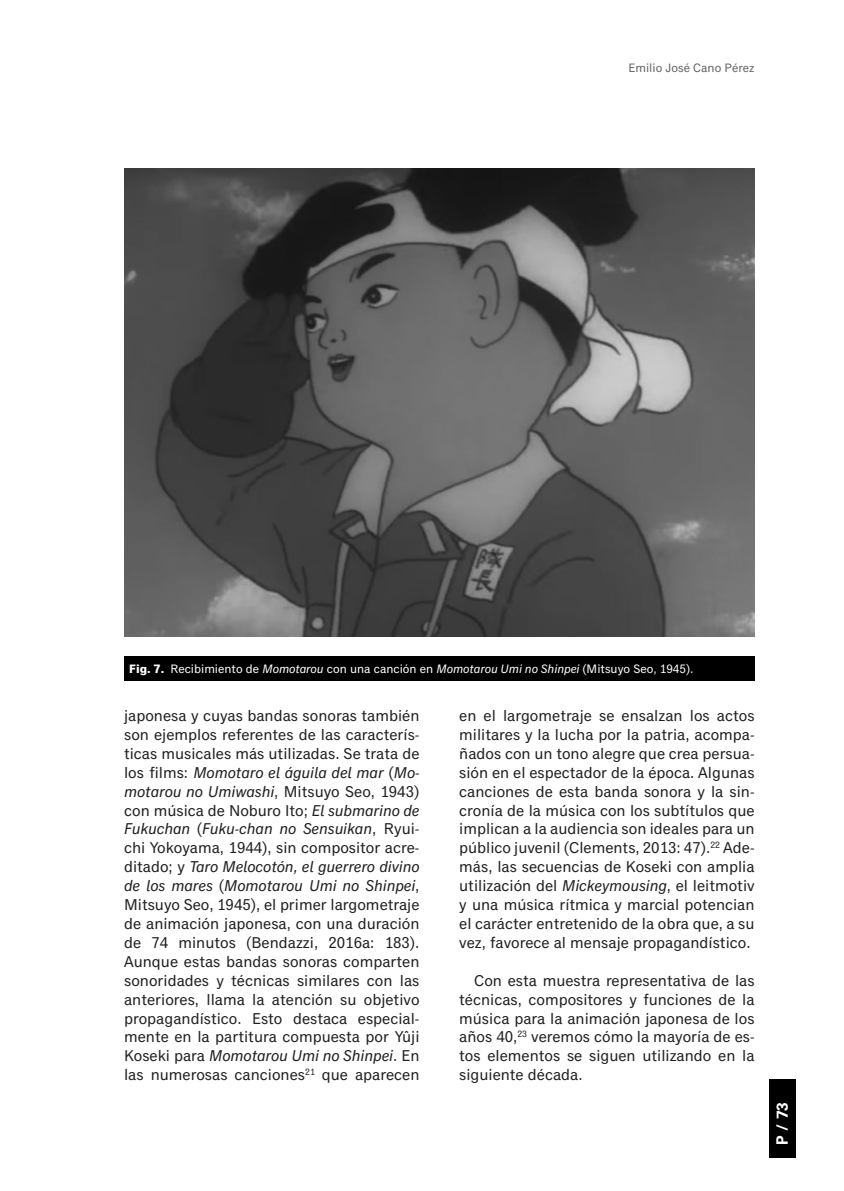
<style>
.page{position:relative;width:844px;height:1191px;background:#fff}
.page>*{position:absolute;margin:0;border:0;box-sizing:border-box;transform-origin:0 0}
.Estilo_de_párrafo_1{font:15.75px/18.9px "Classic Grotesque Pro";color:#231f20;text-align:justify}
.t1{font:700 15.75px "Univers LT Std";color:#fff}
.t2{font:12.25px "Classic Grotesque Pro";color:#fff}
.t3{font:12.25px "Classic Grotesque Pro";color:#636366}
.s1{font-weight:700}
.s2{font-style:italic}
</style>
<div class="page">
<div style="left:768px;top:1079px;width:27px;height:78px;background:#000"></div>
<img style="left:124px;top:169px;width:630px;height:467px">
<div style="left:124px;top:656px;width:630px;height:24px;background:#000"></div>
<p class="t3" style="left:628px;top:61px;width:128px">Emilio José Cano Pérez</p>
<p class="t2" style="left:129px;top:661px;width:565px"><span class="s1">Fig. 7.</span> Recibimiento de <span class="s2">Momotarou</span> con una canción en <span class="s2">Momotarou Umi no Shinpei</span> (Mitsuyo Seo, 1945).</p>
<p class="Estilo_de_párrafo_1" style="left:124px;top:707px;width:297px">japonesa y cuyas bandas sonoras también son ejemplos referentes de las caracterís&shy;ticas musicales más utilizadas. Se trata de los films: <span class="s2">Momotaro el águila del mar</span> (<span class="s2">Mo&shy;motarou no Umiwashi</span>, Mitsuyo Seo, 1943) con música de Noburo Ito; <span class="s2">El submarino de Fukuchan</span> (<span class="s2">Fuku-chan no Sensuikan</span>, Ryui&shy;chi Yokoyama, 1944), sin compositor acre&shy;ditado; y <span class="s2">Taro Melocotón, el guerrero divino de los mares</span> (<span class="s2">Momotarou Umi no Shinpei</span>, Mitsuyo Seo, 1945), el primer largometraje de animación japonesa, con una duración de 74 minutos (Bendazzi, 2016a: 183).<br>Aunque estas bandas sonoras comparten sonoridades y técnicas similares con las anteriores, llama la atención su objetivo propagandístico. Esto destaca especial&shy;mente en la partitura compuesta por Yûji Koseki para <span class="s2">Momotarou Umi no Shinpei</span>. En las numerosas canciones<sup>21</sup> que aparecen</p>
<p class="Estilo_de_párrafo_1" style="left:459px;top:707px;width:297px">en el largometraje se ensalzan los actos militares y la lucha por la patria, acompa&shy;ñados con un tono alegre que crea persua&shy;sión en el espectador de la época. Algunas canciones de esta banda sonora y la sin&shy;cronía de la música con los subtítulos que implican a la audiencia son ideales para un público juvenil (Clements, 2013: 47).<sup>22</sup> Ade&shy;más, las secuencias de Koseki con amplia utilización del <span class="s2">Mickeymousing</span>, el leitmotiv y una música rítmica y marcial potencian el carácter entretenido de la obra que, a su vez, favorece al mensaje propagandístico.</p>
<p class="Estilo_de_párrafo_1" style="left:459px;top:971px;width:297px;text-indent:15px">Con esta muestra representativa de las técnicas, compositores y funciones de la música para la animación japonesa de los años 40,<sup>23</sup> veremos cómo la mayoría de es&shy;tos elementos se siguen utilizando en la siguiente década.</p>
<p class="t1" style="left:772px;top:1144px;width:44px;rotate:-90deg">P / 73</p>
</div>
